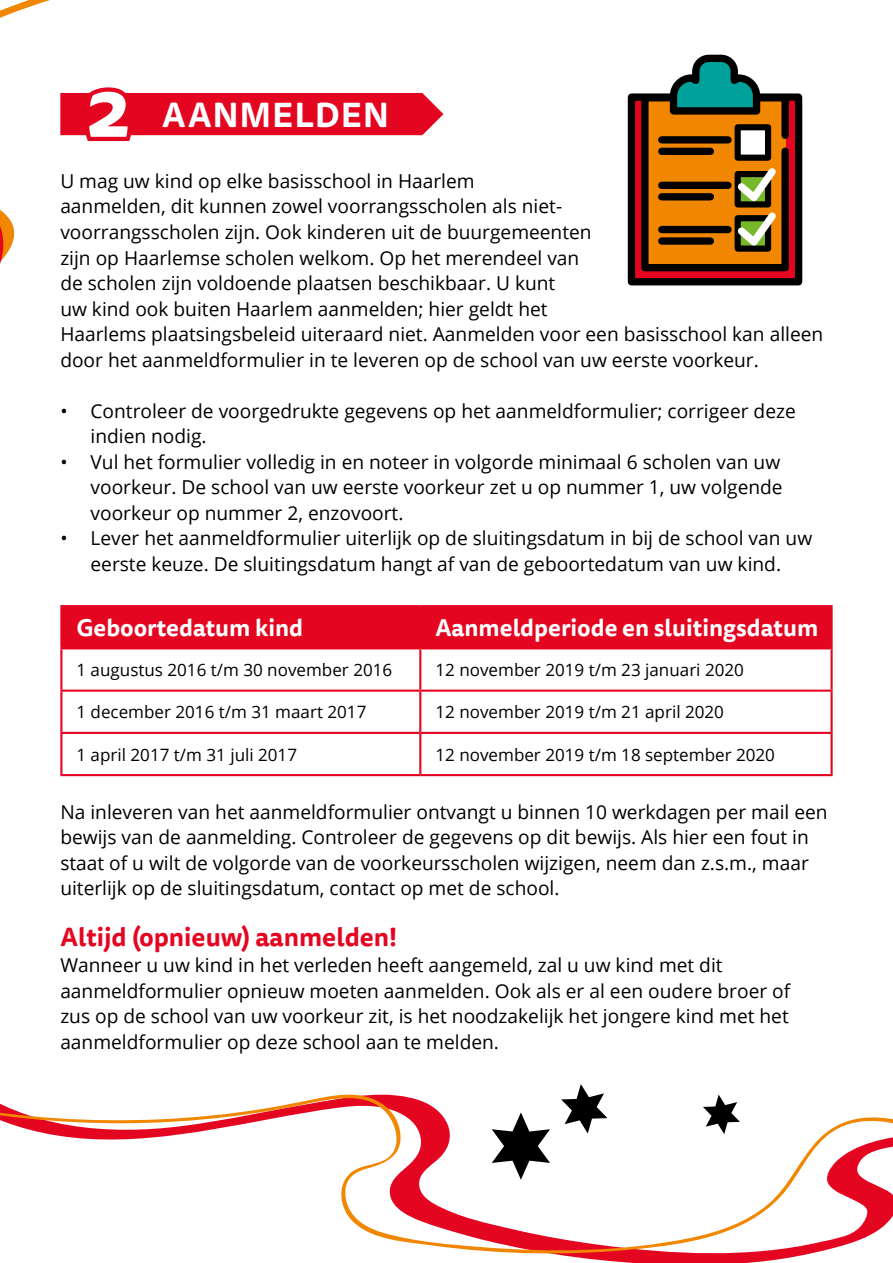
<style>
.page{position:relative;width:893px;height:1263px;background:#fff}
.page>*{position:absolute;margin:0;border:0;box-sizing:border-box;transform-origin:0 0}
.t1{font:700 78.75px "Tisa Sans Pro";color:#fff}
.t2{font:700 34.05px "Tisa Sans Pro";letter-spacing:.025em;color:#fff}
.t3{font:700 25.5px "Tisa Sans Pro";color:#e40521}
.t4{font:700 23.4px "Tisa Sans Pro";color:#fff}
.t5{font:19.2px/25.5px "Open Sans";color:#000}
.t6{font:17.1px "Open Sans";color:#000}
</style>
<div class="page">
<svg style="left:567px;top:1256px;width:231px;height:7px;fill:#e40521"></svg>
<div style="left:144px;top:93px;width:299px;height:43px;background:#e40521"></div>
<div style="left:62px;top:607px;width:768px;height:40px;background:#e40521"></div>
<hr style="left:60px;top:605px;width:360px;height:2px;background:#e40521">
<hr style="left:60px;top:607px;width:2px;height:40px;background:#e40521">
<hr style="left:420px;top:605px;width:413px;height:2px;background:#e40521">
<hr style="left:419px;top:607px;width:2px;height:40px;background:#e40521">
<hr style="left:830px;top:607px;width:3px;height:40px;background:#e40521">
<hr style="left:60px;top:647px;width:360px;height:2px;background:#e40521">
<hr style="left:60px;top:649px;width:2px;height:40px;background:#e40521">
<hr style="left:420px;top:647px;width:413px;height:2px;background:#e40521">
<hr style="left:419px;top:649px;width:2px;height:40px;background:#e40521">
<hr style="left:830px;top:649px;width:3px;height:40px;background:#e40521">
<hr style="left:60px;top:689px;width:360px;height:3px;background:#e40521">
<hr style="left:60px;top:692px;width:2px;height:40px;background:#e40521">
<hr style="left:420px;top:689px;width:413px;height:3px;background:#e40521">
<hr style="left:419px;top:692px;width:2px;height:40px;background:#e40521">
<hr style="left:830px;top:692px;width:3px;height:40px;background:#e40521">
<hr style="left:60px;top:732px;width:360px;height:2px;background:#e40521">
<hr style="left:60px;top:734px;width:2px;height:40px;background:#e40521">
<hr style="left:420px;top:732px;width:413px;height:2px;background:#e40521">
<hr style="left:419px;top:734px;width:2px;height:40px;background:#e40521">
<hr style="left:830px;top:734px;width:3px;height:40px;background:#e40521">
<hr style="left:60px;top:774px;width:360px;height:2px;background:#e40521">
<hr style="left:420px;top:774px;width:413px;height:2px;background:#e40521">
<svg style="left:0;top:0;width:144px;height:264px"></svg>
<svg style="left:0;top:1094px;width:893px;height:162px"></svg>
<div style="left:631px;top:97px;width:168px;height:185px;background:#e40521"></div>
<div style="left:628px;top:93px;width:174px;height:192px;border:7px solid #000"></div>
<svg style="left:638px;top:55px;width:154px;height:217px;background:#926c33"></svg>
<svg style="left:561px;top:1084px;width:46px;height:49px"></svg>
<svg style="left:703px;top:1094px;width:37px;height:40px"></svg>
<svg style="left:492px;top:1112px;width:58px;height:68px"></svg>
<h1 class="t1" style="left:86px;top:51px;width:46px">2</h1>
<h2 class="t2" style="left:162px;top:89px;width:228px">AANMELDEN</h2>
<p class="t5" style="left:60px;top:168px;width:764px">U mag uw kind op elke basisschool in Haarlem<br>aanmelden, dit kunnen zowel voorrangsscholen als niet-<br>voorrangsscholen zijn. Ook kinderen uit de buurgemeenten<br>zijn op Haarlemse scholen welkom. Op het merendeel van<br>de scholen zijn voldoende plaatsen beschikbaar. U kunt<br>uw kind ook buiten Haarlem aanmelden; hier geldt het<br>Haarlems plaatsingsbeleid uiteraard niet. Aanmelden voor een basisschool kan alleen door het aanmeldformulier in te leveren op de school van uw eerste voorkeur.</p>
<p class="t5" style="left:91px;top:397px;width:707px;text-indent:-30px">• Controleer de voorgedrukte gegevens op het aanmeldformulier; corrigeer deze indien nodig.</p>
<p class="t5" style="left:91px;top:449px;width:694px;text-indent:-30px">• Vul het formulier volledig in en noteer in volgorde minimaal 6 scholen van uw voorkeur. De school van uw eerste voorkeur zet u op nummer 1, uw volgende voorkeur op nummer 2, enzovoort.</p>
<p class="t5" style="left:60px;top:525px;width:753px;text-align:center">• Lever het aanmeldformulier uiterlijk op de sluitingsdatum in bij de school van uw eerste keuze. De sluitingsdatum hangt af van de geboortedatum van uw kind.</p>
<p class="t4" style="left:76px;top:610px;width:228px">Geboortedatum kind</p>
<p class="t4" style="left:435px;top:610px;width:384px">Aanmeldperiode en sluitingsdatum</p>
<p class="t6" style="left:76px;top:658px;width:317px">1 augustus 2016 t/m 30 november 2016</p>
<p class="t6" style="left:435px;top:658px;width:310px">12 november 2019 t/m 23 januari 2020</p>
<p class="t6" style="left:76px;top:700px;width:291px">1 december 2016 t/m 31 maart 2017</p>
<p class="t6" style="left:435px;top:700px;width:290px">12 november 2019 t/m 21 april 2020</p>
<p class="t6" style="left:76px;top:742px;width:222px">1 april 2017 t/m 31 juli 2017</p>
<p class="t6" style="left:435px;top:742px;width:341px">12 november 2019 t/m 18 september 2020</p>
<p class="t5" style="left:60px;top:798px;width:769px">Na inleveren van het aanmeldformulier ontvangt u binnen 10 werkdagen per mail een bewijs van de aanmelding. Controleer de gegevens op dit bewijs. Als hier een fout in staat of u wilt de volgorde van de voorkeursscholen wijzigen, neem dan z.s.m., maar uiterlijk op de sluitingsdatum, contact op met de school.</p>
<h3 class="t3" style="left:60px;top:919px;width:339px">Altijd (opnieuw) aanmelden!</h3>
<p class="t5" style="left:60px;top:952px;width:731px">Wanneer u uw kind in het verleden heeft aangemeld, zal u uw kind met dit aanmeldformulier opnieuw moeten aanmelden. Ook als er al een oudere broer of zus op de school van uw voorkeur zit, is het noodzakelijk het jongere kind met het aanmeldformulier op deze school aan te melden.</p>
</div>
